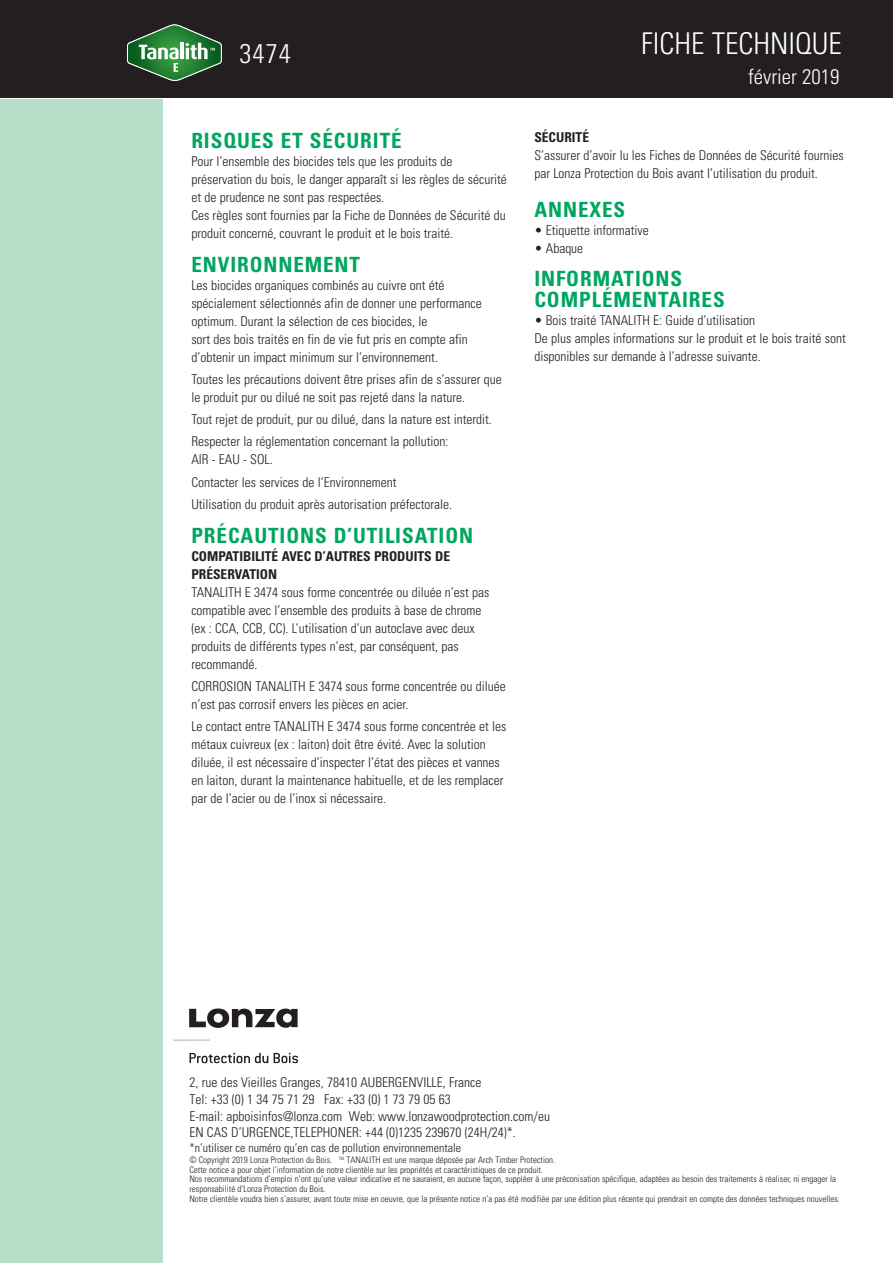
<style>
.page{position:relative;width:893px;height:1263px;background:#fff}
.page>*{position:absolute;margin:0;border:0;box-sizing:border-box;transform-origin:0 0}
.t1{font:300 condensed 30px "Univers";color:#fff}
.t2{font:300 condensed 27px "Univers";color:#fff}
.t3{font:700 condensed 21px/21px "Univers";letter-spacing:.045em;color:#00a65f}
.t4{font:300 condensed 21px "Univers";color:#fff}
.t5{font:300 condensed 13.5px/18px "Univers";color:#231f20}
.t6{font:700 condensed 13.5px/18px "Univers";color:#231f20}
.t7{font:300 condensed 12px "Univers";color:#231f20}
.t8{font:300 condensed 9px/9.6px "Univers";color:#231f20}
</style>
<div class="page">
<div style="left:0;top:99px;width:162px;height:1164px;background:#b6ddc7"></div>
<div style="left:0;top:0;width:893px;height:98px;background:#231f20"></div>
<svg style="left:189px;top:1008px;width:109px;height:20px"></svg>
<hr style="left:173px;top:1040px;width:37px;height:1px;background:#b2b3b7">
<svg style="left:190px;top:1053px;width:78px;height:10px"></svg>
<svg style="left:274px;top:1053px;width:24px;height:10px"></svg>
<svg style="left:127px;top:24px;width:95px;height:57px"></svg>
<h2 class="t2" style="left:239px;top:44px;width:53px">3474</h2>
<h3 class="t3" style="left:191px;top:132px;width:212px">RISQUES ET SÉCURITÉ</h3>
<p class="t5" style="left:191px;top:153px;width:317px">Pour l’ensemble des biocides tels que les produits de préservation du bois, le danger apparaît si les règles de sécurité et de prudence ne sont pas respectées.<br>Ces règles sont fournies par la Fiche de Données de Sécurité du produit concerné, couvrant le produit et le bois traité.</p>
<h3 class="t3" style="left:191px;top:255px;width:170px">ENVIRONNEMENT</h3>
<p class="t5" style="left:191px;top:277px;width:292px">Les biocides organiques combinés au cuivre ont été spécialement sélectionnés afin de donner une performance optimum. Durant la sélection de ces biocides, le<br>sort des bois traités en fin de vie fut pris en compte afin d’obtenir un impact minimum sur l’environnement.</p>
<p class="t5" style="left:191px;top:371px;width:312px">Toutes les précautions doivent être prises afin de s’assurer que le produit pur ou dilué ne soit pas rejeté dans la nature.</p>
<p class="t5" style="left:191px;top:409px;width:302px;line-height:22.2px">Tout rejet de produit, pur ou dilué, dans la nature est interdit.<br>Respecter la réglementation concernant la pollution:</p>
<p class="t5" style="left:191px;top:450px;width:262px;line-height:22.2px">AIR - EAU - SOL.<br>Contacter les services de l’Environnement<br>Utilisation du produit après autorisation préfectorale.</p>
<h3 class="t3" style="left:191px;top:526px;width:283px">PRÉCAUTIONS D’UTILISATION</h3>
<p class="t6" style="left:191px;top:548px;width:260px">COMPATIBILITÉ AVEC D’AUTRES PRODUITS DE<br>PRÉSERVATION</p>
<p class="t5" style="left:191px;top:584px;width:300px">TANALITH E 3474 sous forme concentrée ou diluée n’est pas compatible avec l’ensemble des produits à base de chrome (ex : CCA, CCB, CC). L’utilisation d’un autoclave avec deux produits de différents types n’est, par conséquent, pas recommandé.</p>
<p class="t5" style="left:191px;top:678px;width:316px">CORROSION TANALITH E 3474 sous forme concentrée ou diluée n’est pas corrosif envers les pièces en acier.</p>
<p class="t5" style="left:191px;top:719px;width:316px">Le contact entre TANALITH E 3474 sous forme concentrée et les métaux cuivreux (ex : laiton) doit être évité. Avec la solution diluée, il est nécessaire d’inspecter l’état des pièces et vannes en laiton, durant la maintenance habituelle, et de les remplacer par de l’acier ou de l’inox si nécessaire.</p>
<h1 class="t1" style="left:641px;top:33px;width:202px">FICHE TECHNIQUE</h1>
<h3 class="t4" style="left:748px;top:64px;width:93px">février 2019</h3>
<p class="t6" style="left:534px;top:130px;width:56px">SÉCURITÉ</p>
<p class="t5" style="left:534px;top:148px;width:311px">S’assurer d’avoir lu les Fiches de Données de Sécurité fournies par Lonza Protection du Bois avant l’utilisation du produit.</p>
<h3 class="t3" style="left:534px;top:200px;width:92px">ANNEXES</h3>
<p class="t5" style="left:534px;top:222px;width:116px">• Etiquette informative</p>
<p class="t5" style="left:534px;top:240px;width:50px">• Abaque</p>
<h3 class="t3" style="left:534px;top:270px;width:192px">INFORMATIONS<br>COMPLÉMENTAIRES</h3>
<p class="t5" style="left:534px;top:313px;width:313px">• Bois traité TANALITH E: Guide d’utilisation<br>De plus amples informations sur le produit et le bois traité sont disponibles sur demande à l’adresse suivante.</p>
<p class="t5" style="left:189px;top:1075px;width:362px;line-height:16.6px">2, rue des Vieilles Granges, 78410 AUBERGENVILLE, France<br>Tel: +33 (0) 1 34 75 71 29 Fax: +33 (0) 1 73 79 05 63<br>E-mail: apboisinfos@lonza.com Web: www.lonzawoodprotection.com/eu EN CAS D’URGENCE,TELEPHONER: +44 (0)1235 239670 (24H/24)*.</p>
<p class="t7" style="left:189px;top:1144px;width:273px">*n’utiliser ce numéro qu’en cas de pollution environnementale</p>
<p class="t8" style="left:189px;top:1156px;width:652px">© Copyright 2019 Lonza Protection du Bois. <sup>TM</sup> TANALITH est une marque déposée par Arch Timber Protection.<br>Cette notice a pour objet l’information de notre clientèle sur les propriétés et caractéristiques de ce produit.<br>Nos recommandations d’emploi n’ont qu’une valeur indicative et ne sauraient, en aucune façon, suppléer à une préconisation spécifique, adaptées au besoin des traitements à réaliser, ni engager la responsabilité d’Lonza Protection du Bois.<br>Notre clientèle voudra bien s’assurer, avant toute mise en oeuvre, que la présente notice n’a pas été modifiée par une édition plus récente qui prendrait en compte des données techniques nouvelles.</p>
</div>
